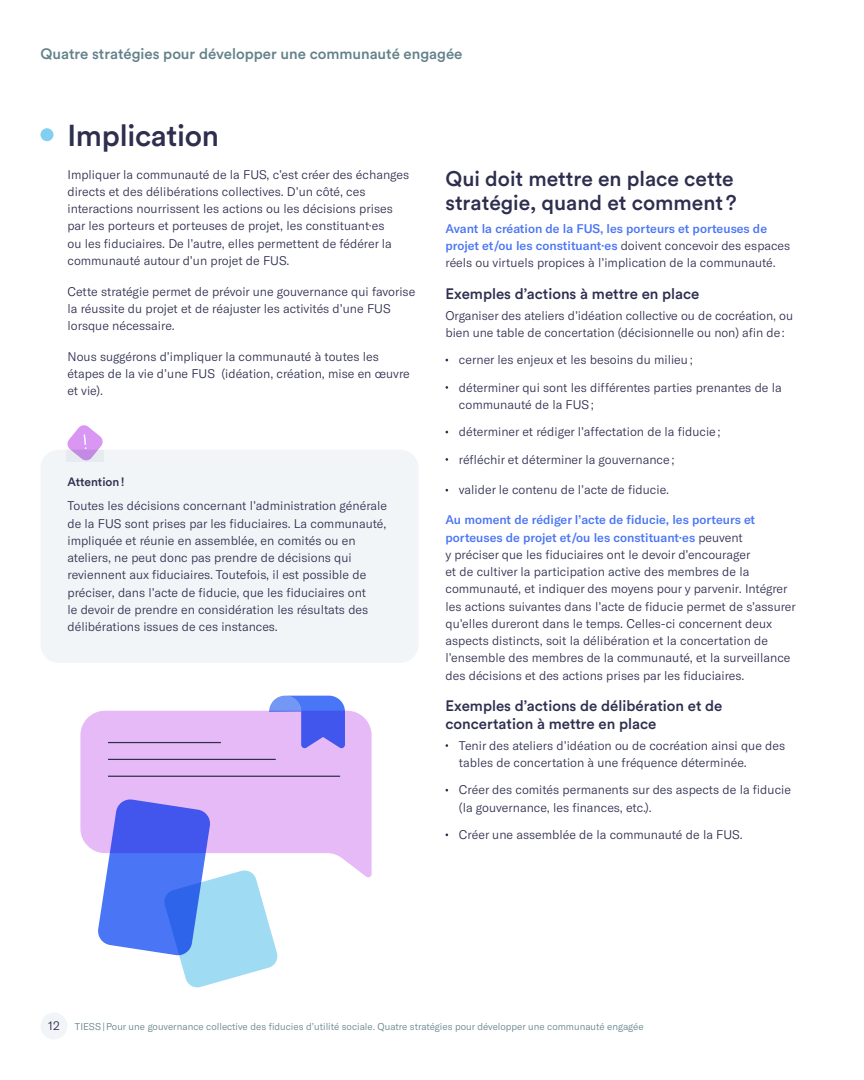
<style>
.page{position:relative;width:864px;height:1080px;background:#fff}
.page>*{position:absolute;margin:0;border:0;box-sizing:border-box;transform-origin:0 0}
.t1{font:500 30px "Circular Std";letter-spacing:-.01em;color:#2e2e4f}
.t2{font:500 21px/24px "Circular Std";color:#2e2e4f}
.t3{font:500 15px/18px "Circular Std";color:#2e2e4f}
.t4{font:500 15px "Circular Std";color:#63818a}
.t5{font:300 12.3px/17.2px "GT America";color:#2e2e4f}
.t6{font:500 12px "Circular Std";color:#2e2e4f}
.t7{font:300 9.75px "GT America";color:#63818a}
.s1{font-weight:500;color:#4a75f5}
.s2{font-size:12.3px;color:#2e2e4f}
</style>
<div class="page">
<div style="left:40px;top:1012px;width:28px;height:28px;background:#f2f5f7;border-radius:50%"></div>
<div style="left:40px;top:128px;width:13px;height:13px;background:#82cff2;border-radius:50%"></div>
<div style="left:40px;top:450px;width:378px;height:213px;background:#f2f5f7;border-radius:18px"></div>
<svg style="left:67px;top:425px;width:37px;height:36px"></svg>
<svg style="left:98px;top:877px;width:179px;height:110px"></svg>
<svg style="left:80px;top:711px;width:292px;height:166px;fill:#e6baf6"></svg>
<hr style="left:108px;top:742px;width:113px;height:1px;background:#2e2e4f">
<hr style="left:108px;top:759px;width:168px;height:1px;background:#2e2e4f">
<hr style="left:108px;top:776px;width:232px;height:1px;background:#2e2e4f">
<svg style="left:269px;top:696px;width:76px;height:52px"></svg>
<p class="t4" style="left:40px;top:44px;width:423px">Quatre stratégies pour développer une communauté engagée</p>
<h1 class="t1" style="left:68px;top:116px;width:153px">Implication</h1>
<p class="t5" style="left:68px;top:166px;width:343px">Impliquer la communauté de la FUS, c’est créer des échanges directs et des délibérations collectives. D’un côté, ces interactions nourrissent les actions ou les décisions prises par les porteurs et porteuses de projet, les constituant·es<br>ou les fiduciaires. De l’autre, elles permettent de fédérer la communauté autour d’un projet de FUS.</p>
<p class="t5" style="left:68px;top:283px;width:349px">Cette stratégie permet de prévoir une gouvernance qui favorise la réussite du projet et de réajuster les activités d’une FUS lorsque nécessaire.</p>
<p class="t5" style="left:68px;top:348px;width:344px">Nous suggérons d’impliquer la communauté à toutes les étapes de la vie d’une FUS (idéation, création, mise en œuvre et vie).</p>
<p class="t6" style="left:68px;top:475px;width:59px">Attention!</p>
<p class="t5" style="left:68px;top:498px;width:321px">Toutes les décisions concernant l’administration générale de la FUS sont prises par les fiduciaires. La communauté, impliquée et réunie en assemblée, en comités ou en ateliers, ne peut donc pas prendre de décisions qui reviennent aux fiduciaires. Toutefois, il est possible de préciser, dans l’acte de fiducie, que les fiduciaires ont<br>le devoir de prendre en considération les résultats des délibérations issues de ces instances.</p>
<h2 class="t2" style="left:446px;top:166px;width:293px">Qui doit mettre en place cette stratégie, quand et comment?</h2>
<p class="t5" style="left:446px;top:220px;width:346px"><span class="s1">Avant la création de la FUS, les porteurs et porteuses de projet et/ou les constituant·es</span> doivent concevoir des espaces réels ou virtuels propices à l’implication de la communauté.</p>
<p class="t3" style="left:446px;top:284px;width:255px">Exemples d’actions à mettre en place</p>
<p class="t5" style="left:446px;top:307px;width:349px">Organiser des ateliers d’idéation collective ou de cocréation, ou bien une table de concertation (décisionnelle ou non) afin de :</p>
<p class="t5" style="left:459px;top:351px;width:235px">cerner les enjeux et les besoins du milieu ;</p>
<p class="t5" style="left:459px;top:379px;width:324px">déterminer qui sont les différentes parties prenantes de la communauté de la FUS ;</p>
<p class="t5" style="left:459px;top:423px;width:263px">déterminer et rédiger l’affectation de la fiducie ;</p>
<p class="t5" style="left:459px;top:451px;width:217px">réfléchir et déterminer la gouvernance ;</p>
<p class="t5" style="left:459px;top:481px;width:212px">valider le contenu de l’acte de fiducie.</p>
<p class="t5" style="left:445px;top:511px;width:352px"><span class="s1">Au moment de rédiger l’acte de fiducie, les porteurs et porteuses de projet et/ou les constituant·es</span> peuvent<br>y préciser que les fiduciaires ont le devoir d’encourager<br>et de cultiver la participation active des membres de la communauté, et indiquer des moyens pour y parvenir. Intégrer les actions suivantes dans l’acte de fiducie permet de s’assurer qu’elles dureront dans le temps. Celles-ci concernent deux aspects distincts, soit la délibération et la concertation de l’ensemble des membres de la communauté, et la surveillance des décisions et des actions prises par les fiduciaires.</p>
<p class="t3" style="left:446px;top:697px;width:279px">Exemples d’actions de délibération et de concertation à mettre en place</p>
<p class="t5" style="left:459px;top:737px;width:328px">Tenir des ateliers d’idéation ou de cocréation ainsi que des tables de concertation à une fréquence déterminée.</p>
<p class="t5" style="left:459px;top:781px;width:334px">Créer des comités permanents sur des aspects de la fiducie (la gouvernance, les finances, etc.).</p>
<p class="t5" style="left:459px;top:826px;width:285px">Créer une assemblée de la communauté de la FUS.</p>
<p class="t7" style="left:48px;top:1020px;width:597px"><span class="s2">12</span> TIESS | Pour une gouvernance collective des fiducies d’utilité sociale. Quatre stratégies pour développer une communauté engagée</p>
</div>
